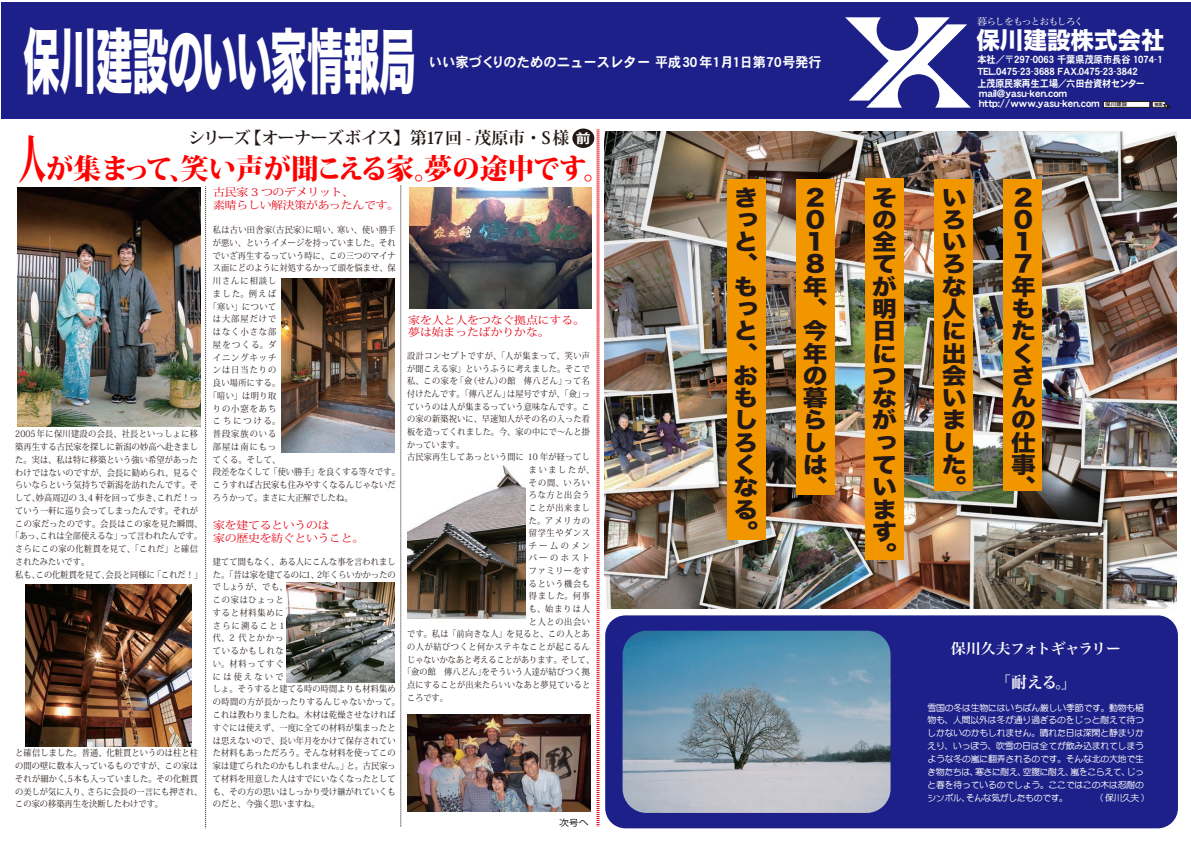
<style>
.page{position:relative;width:1191px;height:842px;background:#fff}
.page>*{position:absolute;margin:0;border:0;box-sizing:border-box;transform-origin:0 0}
.t1{font:70.9px "Hira Kaku Std W8";letter-spacing:-.005em;color:#fff;scale:.51 1}
.t2{font:800 28.2px "Koz Min Pro";letter-spacing:-.01em;color:#f00}
.t3{font:23.5px "Hira Kaku Std W8";color:#fff}
.t4{font:22.3px/22.3px "Hira Kaku Std W8";color:#231815;scale:1.11 1}
.t5{font:700 16.8px "Koz Min Pro";letter-spacing:-.03em;color:#231815}
.t6{font:15.9px "Hira Min Pro N W6";color:#fff}
.t7{font:14.5px "Hira Min Pro W6";letter-spacing:-.045em;color:#fff;scale:1.04 1}
.t8{font:14.1px "DFHS Gothic W7 MP RKSJ H";color:#fff;scale:.95 1}
.t9{font:10.7px/12.9px "Koz Min Pro";letter-spacing:-.025em;color:#e50012;scale:1.11 1}
.t10{font:10px/11.5px "DFHS Gothic W7 MP RKSJ H";color:#fff;scale:.92 1}
.t11{font:10px/10.5px "DFHS Gothic W7 MP RKSJ H";color:#fff}
.t12{font:9.5px "Hira Min Pro W3";letter-spacing:-.16em;color:#fff;scale:1.11 1}
.t13{font:8.9px/12.9px "DF Maru Gothic Md MP RKSJ H";letter-spacing:-.03em;color:#fff;text-align:justify}
.t14{font:8.9px "Koz Go Pro";color:#000;scale:1.11 1}
.t15{font:8.8px/12.8px "Koz Min Pro";letter-spacing:.015em;color:#231815;scale:.93 1}
.t16{font:8.8px "Koz Min Pro";letter-spacing:.12em;color:#231815;scale:.93 1}
.t17{font:8.8px "Koz Min Pro";letter-spacing:.035em;color:#231815;scale:.93 1}
.t18{font:8.8px "Koz Min Pro";letter-spacing:.075em;color:#231815;scale:.93 1}
.t19{font:8.8px "Koz Min Pro";letter-spacing:.09em;color:#231815;scale:.93 1}
.t20{font:8.8px "Koz Min Pro";letter-spacing:.04em;color:#231815;scale:.93 1}
.t21{font:8.8px "Koz Min Pro";letter-spacing:.045em;color:#231815;scale:.93 1}
.t22{font:8.8px "Koz Min Pro";letter-spacing:.05em;color:#231815;scale:.93 1}
.t23{font:8.8px "Koz Min Pro";letter-spacing:.06em;color:#231815;scale:.93 1}
.t24{font:4.9px "Hira Kaku Pro W6";color:#231815;scale:1.11 1}
.t25{font:4.3px "Hira Kaku Pro W6";color:#231815}
.s1{font-size:13.7px}
.s2{font-family:"Koz Go Pro";font-size:12.8px;color:#fff}
.s3{font-size:51.1px}
</style>
<div class="page">
<div style="left:1px;top:2px;width:1190px;height:117px;background:#1d2088"></div>
<svg style="left:845px;top:17px;width:126px;height:91px"></svg>
<div style="left:1152px;top:102px;width:13px;height:5px;background:#fff"></div>
<div style="left:1152px;top:101px;width:13px;height:6px;border:1px solid #231815"></div>
<svg style="left:1103px;top:101px;width:46px;height:6px"></svg>
<svg style="left:1163px;top:104px;width:7px;height:5px"></svg>
<svg style="left:205px;top:186px;width:1px;height:643px"></svg>
<svg style="left:400px;top:185px;width:1px;height:642px"></svg>
<svg style="left:596px;top:129px;width:3px;height:698px;background:#f4959c"></svg>
<div style="left:605px;top:615px;width:573px;height:213px;background:#1d2088;border-radius:20px"></div>
<img style="left:18px;top:187px;width:182px;height:239px">
<img style="left:281px;top:278px;width:114px;height:174px">
<img style="left:409px;top:187px;width:183px;height:121px">
<img style="left:408px;top:714px;width:182px;height:98px">
<img style="left:622px;top:631px;width:268px;height:182px">
<img style="left:26px;top:584px;width:165px;height:162px">
<img style="left:408px;top:465px;width:118px;height:153px">
<img style="left:604px;top:131px;width:572px;height:477px">
<img style="left:287px;top:583px;width:108px;height:100px">
<div style="left:934px;top:179px;width:39px;height:311px;background:#f29600"></div>
<div style="left:796px;top:179px;width:39px;height:316px;background:#f29600"></div>
<div style="left:727px;top:179px;width:38px;height:361px;background:#f29600"></div>
<div style="left:1003px;top:179px;width:39px;height:311px;background:#f29600"></div>
<div style="left:865px;top:179px;width:39px;height:381px;background:#f29600"></div>
<div style="left:572px;top:129px;width:22px;height:19px;background:#231815;border-radius:50%"></div>
<h1 class="t1" style="left:24px;top:22px;width:771px">保川建設のいい家情報局</h1>
<p class="t12" style="left:976px;top:13px;width:98px">暮らしをもっとおもしろく</p>
<h3 class="t3" style="left:976px;top:27px;width:190px">保川建設株式会社</h3>
<h3 class="t8" style="left:429px;top:55px;width:415px">いい家づくりのためのニュースレター<span class="s1">平成30 年1月1日第70号発行</span></h3>
<p class="t10" style="left:977px;top:54px;width:202px">本社／〒297-0063 千葉県茂原市長谷 1074-1<br>TEL.0475-23-3688 FAX.0475-23-3842<br>上茂原民家再生工場／六田台資材センター</p>
<p class="t11" style="left:979px;top:88px;width:122px">mail@yasu-ken.com http://www.yasu-ken.com</p>
<p class="t24" style="left:1105px;top:100px;width:21px">保川建設</p>
<p class="t25" style="left:1154px;top:100px;width:10px">検索</p>
<h3 class="t5" style="left:189px;top:126px;width:404px">シリーズ【オーナーズボイス】第17回 - 茂原市・S様<span class="s2">前</span></h3>
<h2 class="t2" style="left:18px;top:147px;width:594px"><span class="s3">人</span>が集まって、笑い声が聞こえる家。夢の途中です。</h2>
<p class="t20" style="left:15px;top:428px;width:198px">2005 年に保川建設の会長、社長といっしょに移</p>
<p class="t15" style="left:15px;top:440px;width:198px">築再生する古民家を探しに新潟の妙高へ赴きまし</p>
<p class="t15" style="left:15px;top:453px;width:198px">た。実は、私は特に移築という強い希望があった</p>
<p class="t15" style="left:15px;top:466px;width:198px">わけではないのですが、会長に勧められ、見るぐ</p>
<p class="t15" style="left:15px;top:478px;width:198px">らいならという気持ちで新潟を訪れたんです。そ</p>
<p class="t15" style="left:15px;top:491px;width:198px">して、妙高周辺の 3、4 軒を回って歩き、これだ！っ</p>
<p class="t15" style="left:15px;top:504px;width:198px">ていう一軒に巡り会ってしまったんです。それが</p>
<p class="t21" style="left:15px;top:517px;width:202px">この家だったのです。会長はこの家を見た瞬間、</p>
<p class="t15" style="left:11px;top:529px;width:207px">「あっ、これは全部使えるな」って言われたんです。</p>
<p class="t22" style="left:15px;top:543px;width:198px">さらにこの家の化粧貫を見て、「これだ」と確信</p>
<p class="t15" style="left:15px;top:555px;width:81px">されたみたいです。</p>
<p class="t15" style="left:15px;top:568px;width:202px">私も、この化粧貫を見て、会長と同様に「これだ！」</p>
<p class="t15" style="left:15px;top:746px;width:202px">と確信しました。普通、化粧貫というのは柱と柱の間の壁に数本入っているものですが、この家はそれが細かく、5本も入っていました。その化粧貫の美しが気に入り、さらに会長の一言にも押され、この家の移築再生を決断したわけです。</p>
<p class="t9" style="left:213px;top:185px;width:169px">古民家 3 つのデメリット、<br>素晴らしい解決策があったんです。</p>
<p class="t17" style="left:213px;top:224px;width:198px">私は古い田舎家（古民家）に暗い、寒い、使い勝手</p>
<p class="t15" style="left:213px;top:236px;width:198px">が悪い、というイメージを持っていました。それ</p>
<p class="t15" style="left:213px;top:249px;width:198px">でいざ再生するっていう時に、この三つのマイナ</p>
<p class="t15" style="left:213px;top:261px;width:198px">ス面にどのように対処するかって頭を悩ませ、保</p>
<p class="t16" style="left:213px;top:275px;width:70px">川さんに相談し</p>
<p class="t15" style="left:213px;top:287px;width:70px">ました。例えば</p>
<p class="t15" style="left:209px;top:300px;width:74px">「寒い」について</p>
<p class="t16" style="left:213px;top:313px;width:70px">は大部屋だけで</p>
<p class="t16" style="left:213px;top:326px;width:70px">はなく小さな部</p>
<p class="t15" style="left:213px;top:338px;width:70px">屋をつくる。ダ</p>
<p class="t16" style="left:213px;top:351px;width:70px">イニングキッチ</p>
<p class="t16" style="left:213px;top:364px;width:70px">ンは日当たりの</p>
<p class="t17" style="left:213px;top:377px;width:74px">良い場所にする。</p>
<p class="t15" style="left:209px;top:389px;width:74px">「暗い」は明り取</p>
<p class="t16" style="left:213px;top:402px;width:70px">りの小窓をあち</p>
<p class="t15" style="left:213px;top:414px;width:74px">こちにつける。</p>
<p class="t16" style="left:213px;top:428px;width:70px">普段家族のいる</p>
<p class="t16" style="left:213px;top:440px;width:70px">部屋は南にもっ</p>
<p class="t15" style="left:213px;top:453px;width:74px">てくる。そして、</p>
<p class="t15" style="left:213px;top:465px;width:202px">段差をなくして「使い勝手」を良くする等々です。</p>
<p class="t15" style="left:213px;top:478px;width:198px">こうすれば古民家も住みやすくなるんじゃないだ</p>
<p class="t15" style="left:213px;top:491px;width:152px">ろうかって。まさに大正解でしたね。</p>
<p class="t9" style="left:213px;top:518px;width:138px">家を建てるというのは<br>家の歴史を紡ぐということ。</p>
<p class="t15" style="left:213px;top:555px;width:202px">建てて間もなく、ある人にこんな事を言われました。「昔は家を建てるのに1、2年くらいかかったのでしょうが、でも、<br>この家はひょっと<br>すると材料集めに<br>さらに溯ること1<br>代、2 代とかかっ<br>ているかもしれな<br>い。材料ってすぐ<br>には使えないで<br>しょ。そうすると建てる時の時間よりも材料集めの時間の方が長かったりするんじゃないかって。これは教わりましたね。木材は乾燥させなければすぐには使えず、一度に全ての材料が集まったとは思えないので、長い年月をかけて保存されていた材料もあっただろう。そんな材料を使ってこの家は建てられたのかもしれません。」と。古民家って材料を用意した人はすでにいなくなったとしても、その方の思いはしっかり受け継がれていくものだと、今強く思いますね。</p>
<p class="t9" style="left:408px;top:313px;width:161px">家を人と人をつなぐ拠点にする。夢は始まったばかりかな。</p>
<p class="t23" style="left:407px;top:350px;width:198px">設計コンセプトですが、「人が集まって、笑い声</p>
<p class="t15" style="left:407px;top:362px;width:198px">が聞こえる家」というふうに考えました。そこで</p>
<p class="t18" style="left:407px;top:375px;width:198px">私、この家を「僉（せん）の館　傳八どん」って名</p>
<p class="t15" style="left:407px;top:387px;width:198px">付けたんです。「傳八どん」は屋号ですが、「僉」っ</p>
<p class="t15" style="left:407px;top:400px;width:198px">ていうのは人が集まるっていう意味なんです。こ</p>
<p class="t15" style="left:407px;top:412px;width:198px">の家の新築祝いに、早速知人がその名の入った看</p>
<p class="t15" style="left:407px;top:425px;width:198px">板を造ってくれました。今、家の中にで～んと掛</p>
<p class="t15" style="left:407px;top:438px;width:63px">かっています。</p>
<p class="t15" style="left:407px;top:450px;width:198px">古民家再生してあっという間に 10 年が経ってし</p>
<p class="t15" style="left:529px;top:463px;width:72px">まいましたが、</p>
<p class="t15" style="left:529px;top:476px;width:67px">その間、いろい</p>
<p class="t19" style="left:529px;top:489px;width:67px">ろな方と出会う</p>
<p class="t19" style="left:529px;top:501px;width:67px">ことが出来まし</p>
<p class="t15" style="left:529px;top:514px;width:67px">た。アメリカの</p>
<p class="t19" style="left:529px;top:527px;width:67px">留学生やダンス</p>
<p class="t15" style="left:529px;top:539px;width:67px">チームのメン</p>
<p class="t15" style="left:529px;top:551px;width:67px">バーのホスト</p>
<p class="t19" style="left:529px;top:565px;width:67px">ファミリーをす</p>
<p class="t19" style="left:529px;top:577px;width:67px">るという機会も</p>
<p class="t15" style="left:529px;top:589px;width:67px">得ました。何事</p>
<p class="t15" style="left:529px;top:602px;width:67px">も、始まりは人</p>
<p class="t19" style="left:529px;top:615px;width:67px">と人との出会い</p>
<p class="t17" style="left:407px;top:628px;width:198px">です。私は「前向きな人」を見ると、この人とあ</p>
<p class="t18" style="left:407px;top:640px;width:198px">の人が結びつくと何かステキなことが起こるん</p>
<p class="t15" style="left:407px;top:653px;width:202px">じゃないかなあと考えることがあります。そして、</p>
<p class="t15" style="left:403px;top:665px;width:202px">「僉の館　傳八どん」をそういう人達が結びつく拠</p>
<p class="t15" style="left:407px;top:678px;width:198px">点にすることが出来たらいいなあと夢見ていると</p>
<p class="t15" style="left:407px;top:691px;width:45px">ころです。</p>
<p class="t14" style="left:559px;top:816px;width:28px">次号へ</p>
<h3 class="t4" style="left:733px;top:187px;width:23px">きっと、もっと、おもしろくなる。</h3>
<h3 class="t4" style="left:803px;top:187px;width:24px">2<br>0<br>1<br>8年、今年の暮らしは、</h3>
<h3 class="t4" style="left:872px;top:187px;width:23px">その全てが明日につながっています。</h3>
<h3 class="t4" style="left:941px;top:187px;width:24px;text-align:justify">いろいろな人に出会いました。</h3>
<h3 class="t4" style="left:1011px;top:187px;width:23px">2<br>0<br>1<br>7年もたくさんの仕事、</h3>
<h3 class="t7" style="left:951px;top:636px;width:165px">保川久夫フォトギャラリー</h3>
<h3 class="t6" style="left:995px;top:668px;width:82px">「耐える。」</h3>
<p class="t13" style="left:927px;top:701px;width:218px">雪国の冬は生物にはいちばん厳しい季節です。動物も植物も、人間以外は冬が通り過ぎるのをじっと耐えて待つしかないのかもしれません。晴れた日は深閑と静まりかえり、いっぽう、吹雪の日は全てが飲み込まれてしまうような冬の嵐に翻弄されるのです。そんな北の大地で生き物たちは、寒さに耐え、空腹に耐え、嵐をこらえて、じっと春を待っているのでしょう。ここではこの木は忍耐のシンボル、そんな気がしたものです。　　　</p>
<p class="t13" style="left:1100px;top:791px;width:45px">( 保川久夫 )</p>
</div>
